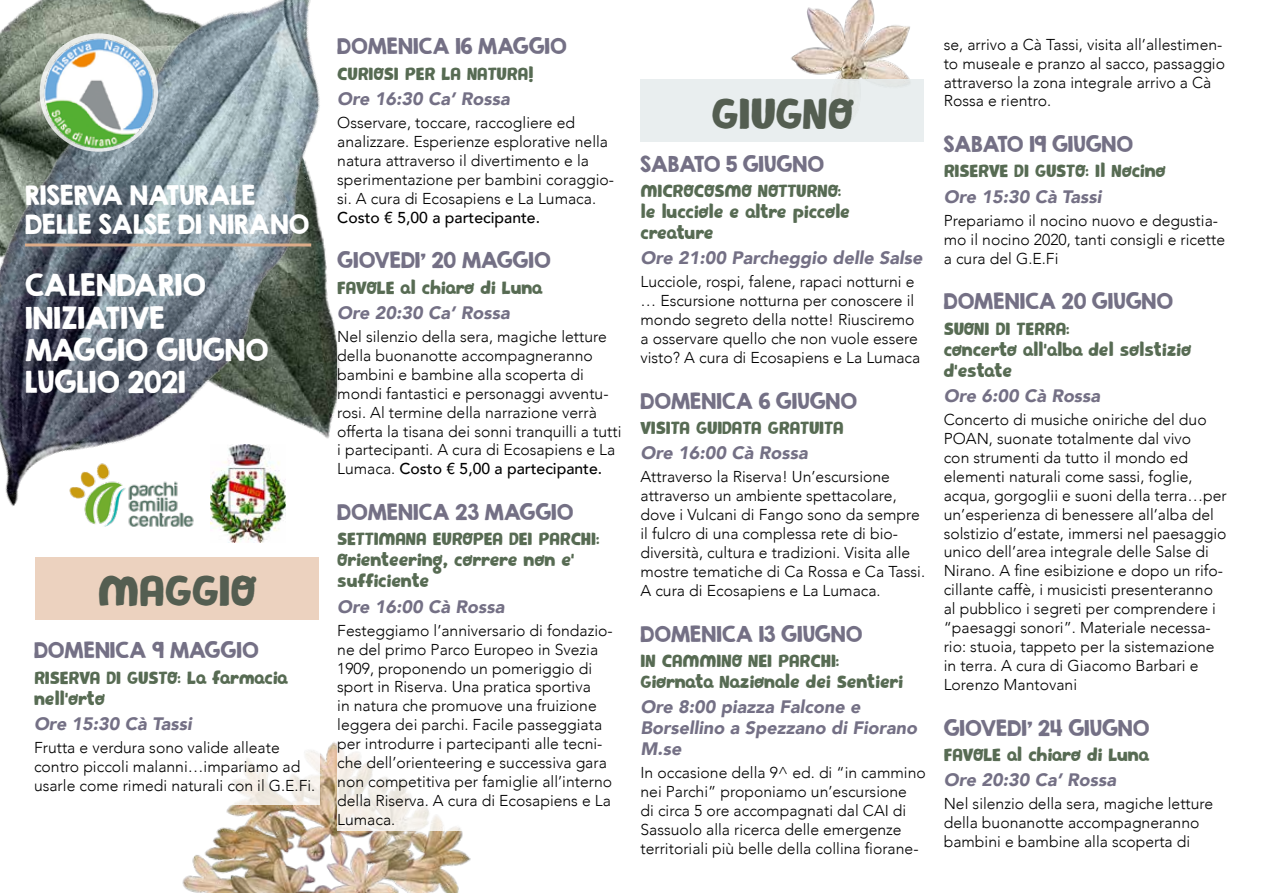
<style>
.page{position:relative;width:1263px;height:893px;background:#fff}
.page>*{position:absolute;margin:0;border:0;box-sizing:border-box;transform-origin:0 0}
.t1{font:48px "Pequea";color:#545e51}
.t2{font:27px/32.4px "KG Second Chances Solid";color:#fff}
.t3{font:24px/28.8px "KG Second Chances Solid";color:#fff}
.t4{font:19.5px/21px "Pequea";color:#576b53}
.t5{font:19.5px "KG Second Chances Solid";color:#747085}
.t6{font:italic 900 18px/21px "Avenir";color:#747085}
.t7{font:300 15.75px/18.9px "Avenir";color:#000}
.t8{font:500 15.75px "Avenir";color:#000}
.s1{font-weight:500}
</style>
<div class="page">
<img style="left:791px;top:0;width:119px;height:79px">
<img style="left:182px;top:742px;width:289px;height:151px">
<div style="left:337px;top:34px;width:285px;height:797px;background:#fff"></div>
<img style="left:0;top:0;width:340px;height:516px">
<div style="left:640px;top:79px;width:284px;height:63px;background:#e9eeef"></div>
<div style="left:35px;top:557px;width:283px;height:62px;background:#ecd2bf"></div>
<div style="left:34px;top:638px;width:285px;height:167px;background:#fff"></div>
<img style="left:39px;top:37px;width:119px;height:111px">
<hr style="left:25px;top:243px;width:286px;height:3px;background:#ddac88">
<img style="left:68px;top:460px;width:130px;height:67px">
<img style="left:210px;top:444px;width:75px;height:98px">
<h3 class="t3" style="left:25px;top:181px;width:286px">RISERVA NATURALE<br>DELLE SALSE DI NIRANO</h3>
<h2 class="t2" style="left:25px;top:269px;width:245px">CALENDARIO<br>INIZIATIVE<br>MAGGIO GIUGNO<br>LUGLIO 2021</h2>
<h1 class="t1" style="left:97px;top:565px;width:160px">MAGGIO</h1>
<p class="t5" style="left:34px;top:638px;width:226px">DOMENICA 9 MAGGIO</p>
<p class="t4" style="left:34px;top:669px;width:255px">RISERVA DI GUSTO: La farmacia nell'orto</p>
<p class="t6" style="left:34px;top:713px;width:159px">Ore 15:30 Cà Tassi</p>
<p class="t7" style="left:34px;top:738px;width:283px">Frutta e verdura sono valide alleate contro piccoli malanni…impariamo ad usarle come rimedi naturali con il G.E.Fi.</p>
<p class="t5" style="left:337px;top:34px;width:231px">DOMENICA 16 MAGGIO</p>
<p class="t4" style="left:337px;top:65px;width:198px">CURIOSI PER LA NATURA!</p>
<p class="t6" style="left:337px;top:88px;width:174px">Ore 16:30 Ca’ Rossa</p>
<p class="t7" style="left:337px;top:113px;width:278px">Osservare, toccare, raccogliere ed analizzare. Esperienze esplorative nella natura attraverso il divertimento e la sperimentazione per bambini coraggio&shy;si. A cura di Ecosapiens e La Lumaca.</p>
<p class="t8" style="left:337px;top:203px;width:204px">Costo € 5,00 a partecipante.</p>
<p class="t5" style="left:337px;top:248px;width:215px">GIOVEDI’ 20 MAGGIO</p>
<p class="t4" style="left:337px;top:279px;width:206px">FAVOLE al chiaro di Luna</p>
<p class="t6" style="left:337px;top:302px;width:174px">Ore 20:30 Ca’ Rossa</p>
<p class="t7" style="left:337px;top:327px;width:286px">Nel silenzio della sera, magiche letture della buonanotte accompagneranno bambini e bambine alla scoperta di mondi fantastici e personaggi avventu&shy;rosi. Al termine della narrazione verrà offerta la tisana dei sonni tranquilli a tutti i partecipanti. A cura di Ecosapiens e La Lumaca. <span class="s1">Costo € 5,00 a partecipante.</span></p>
<p class="t5" style="left:337px;top:500px;width:238px">DOMENICA 23 MAGGIO</p>
<p class="t4" style="left:337px;top:530px;width:264px">SETTIMANA EUROPEA DEI PARCHI:<br>Orienteering, correre non e' sufficiente</p>
<p class="t6" style="left:337px;top:596px;width:169px">Ore 16:00 Cà Rossa</p>
<p class="t7" style="left:337px;top:621px;width:277px">Festeggiamo l’anniversario di fondazio&shy;ne del primo Parco Europeo in Svezia 1909, proponendo un pomeriggio di sport in Riserva. Una pratica sportiva<br>in natura che promuove una fruizione leggera dei parchi. Facile passeggiata per introdurre i partecipanti alle tecni&shy;che dell’orienteering e successiva gara non competitiva per famiglie all’interno della Riserva. A cura di Ecosapiens e La Lumaca.</p>
<h1 class="t1" style="left:711px;top:88px;width:143px">GIUGNO</h1>
<p class="t5" style="left:640px;top:151px;width:185px">SABATO 5 GIUGNO</p>
<p class="t4" style="left:640px;top:182px;width:211px">MICROCOSMO NOTTURNO: le lucciole e altre piccole creature</p>
<p class="t6" style="left:640px;top:247px;width:283px">Ore 21:00 Parcheggio delle Salse</p>
<p class="t7" style="left:640px;top:273px;width:281px">Lucciole, rospi, falene, rapaci notturni e … Escursione notturna per conoscere il mondo segreto della notte! Riusciremo a osservare quello che non vuole essere visto? A cura di Ecosapiens e La Lumaca</p>
<p class="t5" style="left:640px;top:388px;width:218px">DOMENICA 6 GIUGNO</p>
<p class="t4" style="left:640px;top:419px;width:204px">VISITA GUIDATA GRATUITA</p>
<p class="t6" style="left:640px;top:442px;width:169px">Ore 16:00 Cà Rossa</p>
<p class="t7" style="left:640px;top:468px;width:286px">Attraverso la Riserva! Un’escursione attraverso un ambiente spettacolare, dove i Vulcani di Fango sono da sempre il fulcro di una complessa rete di bio&shy;diversità, cultura e tradizioni. Visita alle mostre tematiche di Ca Rossa e Ca Tassi.<br>A cura di Ecosapiens e La Lumaca.</p>
<p class="t5" style="left:640px;top:621px;width:224px">DOMENICA 13 GIUGNO</p>
<p class="t4" style="left:640px;top:652px;width:264px">IN CAMMINO NEI PARCHI:<br>Giornata Nazionale dei Sentieri</p>
<p class="t6" style="left:640px;top:696px;width:278px">Ore 8:00 piazza Falcone e<br>Borsellino a Spezzano di Fiorano<br>M.se</p>
<p class="t7" style="left:640px;top:763px;width:287px">In occasione della 9^ ed. di “in cammino nei Parchi” proponiamo un’escursione<br>di circa 5 ore accompagnati dal CAI di Sassuolo alla ricerca delle emergenze territoriali più belle della collina fiorane-</p>
<p class="t7" style="left:944px;top:35px;width:283px">se, arrivo a Cà Tassi, visita all’allestimen&shy;to museale e pranzo al sacco, passaggio attraverso la zona integrale arrivo a Cà Rossa e rientro.</p>
<p class="t5" style="left:944px;top:132px;width:191px">SABATO 19 GIUGNO</p>
<p class="t4" style="left:944px;top:163px;width:223px">RISERVE DI GUSTO: Il Nocino</p>
<p class="t6" style="left:944px;top:186px;width:159px">Ore 15:30 Cà Tassi</p>
<p class="t7" style="left:944px;top:211px;width:283px">Prepariamo il nocino nuovo e degustia&shy;mo il nocino 2020, tanti consigli e ricette a cura del G.E.Fi</p>
<p class="t5" style="left:944px;top:289px;width:231px">DOMENICA 20 GIUGNO</p>
<p class="t4" style="left:944px;top:320px;width:249px">SUONI DI TERRA:<br>concerto all'alba del solstizio d'estate</p>
<p class="t6" style="left:944px;top:385px;width:158px">Ore 6:00 Cà Rossa</p>
<p class="t7" style="left:944px;top:410px;width:285px">Concerto di musiche oniriche del duo POAN, suonate totalmente dal vivo<br>con strumenti da tutto il mondo ed elementi naturali come sassi, foglie, acqua, gorgoglii e suoni della terra…per un’esperienza di benessere all’alba del solstizio d’estate, immersi nel paesaggio unico dell’area integrale delle Salse di Nirano. A fine esibizione e dopo un rifo&shy;cillante caffè, i musicisti presenteranno al pubblico i segreti per comprendere i “paesaggi sonori”. Materiale necessa&shy;rio: stuoia, tappeto per la sistemazione in terra. A cura di Giacomo Barbari e Lorenzo Mantovani</p>
<p class="t5" style="left:944px;top:715px;width:208px">GIOVEDI’ 24 GIUGNO</p>
<p class="t4" style="left:944px;top:746px;width:206px">FAVOLE al chiaro di Luna</p>
<p class="t6" style="left:944px;top:769px;width:174px">Ore 20:30 Ca’ Rossa</p>
<p class="t7" style="left:944px;top:794px;width:271px">Nel silenzio della sera, magiche letture della buonanotte accompagneranno bambini e bambine alla scoperta di</p>
</div>
